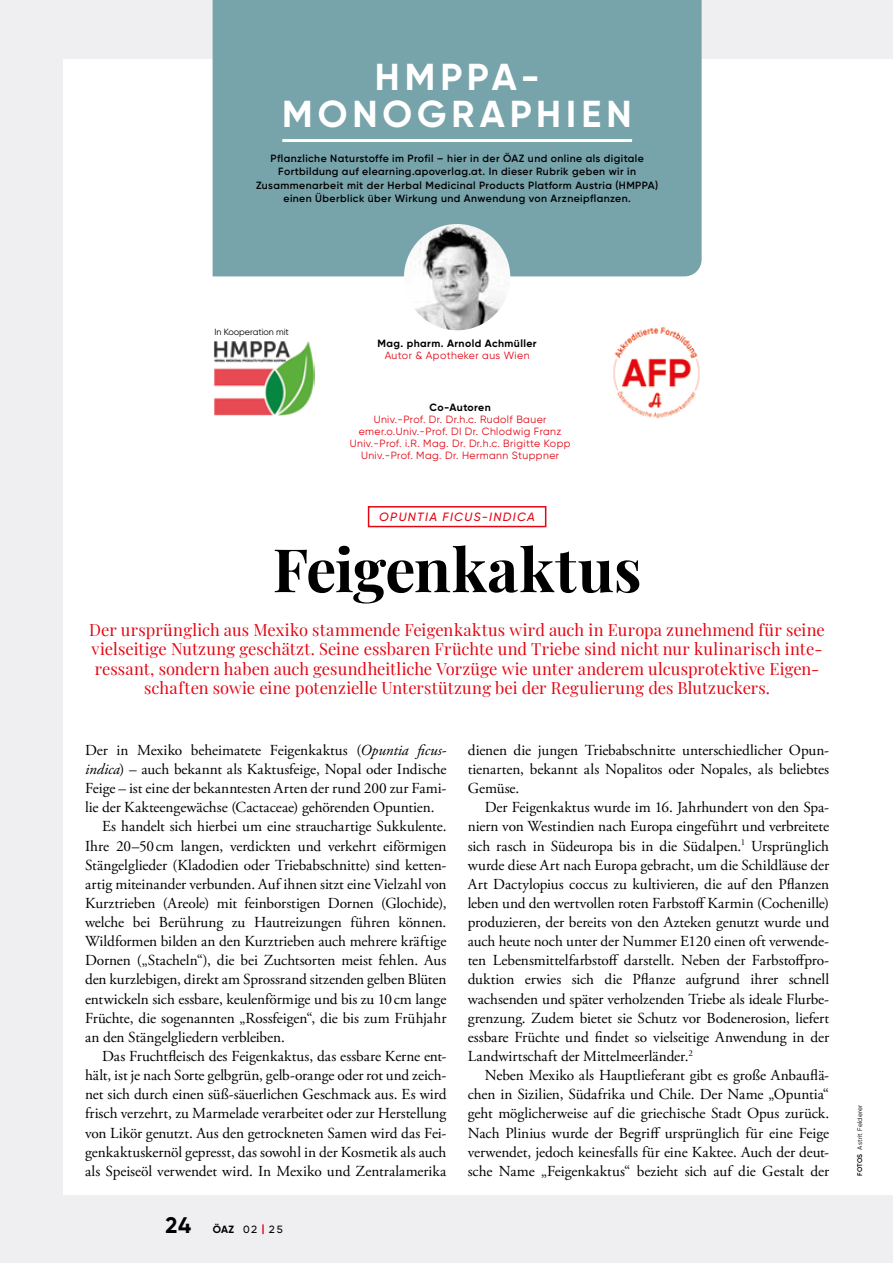
<style>
.page{position:relative;width:893px;height:1263px;background:#efeef1}
.page>*{position:absolute;margin:0;border:0;box-sizing:border-box;transform-origin:0 0}
.t1{font:700 60px "Playfair Display";letter-spacing:-.005em;color:#000}
.t2{font:700 37.5px/37.5px "Gilroy";letter-spacing:.13em;color:#fff;text-align:center}
.t3{font:16.5px/19.5px "Playfair Display";letter-spacing:.005em;color:#e30613;text-align:center}
.t4{font:15.3px/19.2px "Adobe Garamond Pro";letter-spacing:-.005em;color:#000;text-align:justify}
.t5{font:italic 500 12px "Gilroy";letter-spacing:.11em;color:#e30613}
.t6{font:600 10.5px/13.5px "Gilroy";letter-spacing:.04em;color:#000;text-align:center}
.t7{font:10.5px/12px "Gilroy";letter-spacing:.04em;color:#e30613;text-align:center}
.t8{font:700 10.5px "Gilroy";letter-spacing:.04em;color:#000}
.t9{font:500 10.5px "Gilroy";color:#000}
.t10{font:9px "Gilroy";letter-spacing:-.005em;color:#000}
.t11{font:6.75px "Gilroy";letter-spacing:.03em;color:#000}
.s1{font-style:italic}
.s2{font-weight:700;font-size:22.5px}
.s3{font-weight:700}
.s4{font-weight:700;color:#e30613}
.s5{font-weight:600}
</style>
<div class="page">
<div style="left:64px;top:60px;width:829px;height:1135px;background:#fff"></div>
<div style="left:213px;top:0;width:489px;height:276px;background:#77a3ab"></div>
<div style="left:368px;top:506px;width:178px;height:21px;border:2px solid #e30613"></div>
<hr style="left:282px;top:139px;width:350px;height:3px;background:#fff">
<img style="left:214px;top:341px;width:100px;height:75px">
<img style="left:404px;top:224px;width:106px;height:106px;border-radius:53px">
<img style="left:613px;top:327px;width:87px;height:92px">
<h2 class="t2" style="left:282px;top:57px;width:351px">HMPPA-<br>MONOGRAPHIEN</h2>
<p class="t6" style="left:256px;top:151px;width:404px">Pflanzliche Naturstoffe im Profil – hier in der ÖAZ und online als digitale Fortbildung auf elearning.apoverlag.at. In dieser Rubrik geben wir in Zusammenarbeit mit der Herbal Medicinal Products Platform Austria (HMPPA) einen Überblick über Wirkung und Anwendung von Arzneipflanzen.</p>
<p class="t10" style="left:214px;top:326px;width:76px">In Kooperation mit</p>
<p class="t8" style="left:377px;top:337px;width:161px">Mag. pharm. Arnold Achmüller</p>
<p class="t7" style="left:385px;top:349px;width:146px">Autor &amp; Apotheker aus Wien</p>
<p class="t8" style="left:429px;top:400px;width:63px">Co-Autoren</p>
<p class="t7" style="left:350px;top:413px;width:222px">Univ.-Prof. Dr. Dr.h.c. Rudolf Bauer emer.o.Univ.-Prof. DI Dr. Chlodwig Franz Univ.-Prof. i.R. Mag. Dr. Dr.h.c. Brigitte Kopp Univ.-Prof. Mag. Dr. Hermann Stuppner</p>
<p class="t5" style="left:379px;top:509px;width:157px">OPUNTIA FICUS-INDICA</p>
<h1 class="t1" style="left:273px;top:522px;width:370px">Feigenkaktus</h1>
<p class="t3" style="left:89px;top:618px;width:737px">Der ursprünglich aus Mexiko stammende Feigenkaktus wird auch in Europa zunehmend für seine vielseitige Nutzung geschätzt. Seine essbaren Früchte und Triebe sind nicht nur kulinarisch inte&shy;ressant, sondern haben auch gesundheitliche Vorzüge wie unter anderem ulcusprotektive Eigen&shy;schaften sowie eine potenzielle Unterstützung bei der Regulierung des Blutzuckers.</p>
<p class="t4" style="left:85px;top:741px;width:363px">Der in Mexiko beheimatete Feigenkaktus (<span class="s1">Opuntia ficus-</span></p>
<p class="t4" style="left:85px;top:760px;width:363px"><span class="s1">indica</span>) – auch bekannt als Kaktusfeige, Nopal oder Indische</p>
<p class="t4" style="left:85px;top:779px;width:363px">Feige – ist eine der bekanntesten Arten der rund 200 zur Fami-</p>
<p class="t4" style="left:85px;top:798px;width:351px">lie der Kakteengewächse (Cactaceae) gehörenden Opuntien.</p>
<p class="t4" style="left:102px;top:817px;width:346px">Es handelt sich hierbei um eine strauchartige Sukkulente.</p>
<p class="t4" style="left:85px;top:836px;width:363px">Ihre 20–50cm langen, verdickten und verkehrt eiförmigen</p>
<p class="t4" style="left:85px;top:856px;width:363px">Stängelglieder (Kladodien oder Triebabschnitte) sind ketten-</p>
<p class="t4" style="left:85px;top:875px;width:363px">artig miteinander verbunden. Auf ihnen sitzt eine Vielzahl von</p>
<p class="t4" style="left:85px;top:894px;width:363px">Kurztrieben (Areole) mit feinborstigen Dornen (Glochide),</p>
<p class="t4" style="left:85px;top:913px;width:363px">welche bei Berührung zu Hautreizungen führen können.</p>
<p class="t4" style="left:85px;top:932px;width:363px">Wildformen bilden an den Kurztrieben auch mehrere kräftige</p>
<p class="t4" style="left:85px;top:951px;width:363px">Dornen („Stacheln“), die bei Zuchtsorten meist fehlen. Aus</p>
<p class="t4" style="left:85px;top:970px;width:363px">den kurzlebigen, direkt am Sprossrand sitzenden gelben Blüten</p>
<p class="t4" style="left:85px;top:990px;width:363px">entwickeln sich essbare, keulenförmige und bis zu 10cm lange</p>
<p class="t4" style="left:85px;top:1009px;width:363px">Früchte, die sogenannten „Rossfeigen“, die bis zum Frühjahr</p>
<p class="t4" style="left:85px;top:1028px;width:201px">an den Stängelgliedern verbleiben.</p>
<p class="t4" style="left:102px;top:1047px;width:346px">Das Fruchtfleisch des Feigenkaktus, das essbare Kerne ent-</p>
<p class="t4" style="left:85px;top:1066px;width:363px">hält, ist je nach Sorte gelbgrün, gelb-orange oder rot und zeich-</p>
<p class="t4" style="left:85px;top:1085px;width:363px">net sich durch einen süß-säuerlichen Geschmack aus. Es wird</p>
<p class="t4" style="left:85px;top:1104px;width:363px">frisch verzehrt, zu Marmelade verarbeitet oder zur Herstellung</p>
<p class="t4" style="left:85px;top:1124px;width:363px">von Likör genutzt. Aus den getrockneten Samen wird das Fei-</p>
<p class="t4" style="left:85px;top:1143px;width:363px">genkaktuskernöl gepresst, das sowohl in der Kosmetik als auch</p>
<p class="t4" style="left:85px;top:1162px;width:363px">als Speiseöl verwendet wird. In Mexiko und Zentralamerika</p>
<p class="t9" style="left:166px;top:1223px;width:119px"><span class="s2">24</span> <span class="s3">ÖAZ</span> 02 <span class="s4">|</span> 25</p>
<p class="t4" style="left:468px;top:741px;width:363px">dienen die jungen Triebabschnitte unterschiedlicher Opun&shy;tienarten, bekannt als Nopalitos oder Nopales, als beliebtes Gemüse.</p>
<p class="t4" style="left:468px;top:798px;width:363px;text-indent:17px">Der Feigenkaktus wurde im 16. Jahrhundert von den Spa&shy;niern von Westindien nach Europa eingeführt und verbreitete sich rasch in Südeuropa bis in die Südalpen.<sup>1</sup> Ursprünglich wurde diese Art nach Europa gebracht, um die Schildläuse der Art Dactylopius coccus zu kultivieren, die auf den Pflanzen leben und den wertvollen roten Farbstoff Karmin (Cochenille) produzieren, der bereits von den Azteken genutzt wurde und auch heute noch unter der Nummer E120 einen oft verwende&shy;ten Lebensmittelfarbstoff darstellt. Neben der Farbstoffpro&shy;duktion erwies sich die Pflanze aufgrund ihrer schnell wachsenden und später verholzenden Triebe als ideale Flurbe&shy;grenzung. Zudem bietet sie Schutz vor Bodenerosion, liefert essbare Früchte und findet so vielseitige Anwendung in der Landwirtschaft der Mittelmeerländer.<sup>2</sup></p>
<p class="t4" style="left:468px;top:1066px;width:363px;text-indent:17px">Neben Mexiko als Hauptlieferant gibt es große Anbauflä&shy;chen in Sizilien, Südafrika und Chile. Der Name „Opuntia“ geht möglicherweise auf die griechische Stadt Opus zurück.<br>Nach Plinius wurde der Begriff ursprünglich für eine Feige verwendet, jedoch keinesfalls für eine Kaktee. Auch der deut&shy;sche Name „Feigenkaktus“ bezieht sich auf die Gestalt der</p>
<p class="t11" style="left:856px;top:1176px;width:73px;rotate:-90deg"><span class="s5">FOTOS</span> Astrit Felderer</p>
</div>
